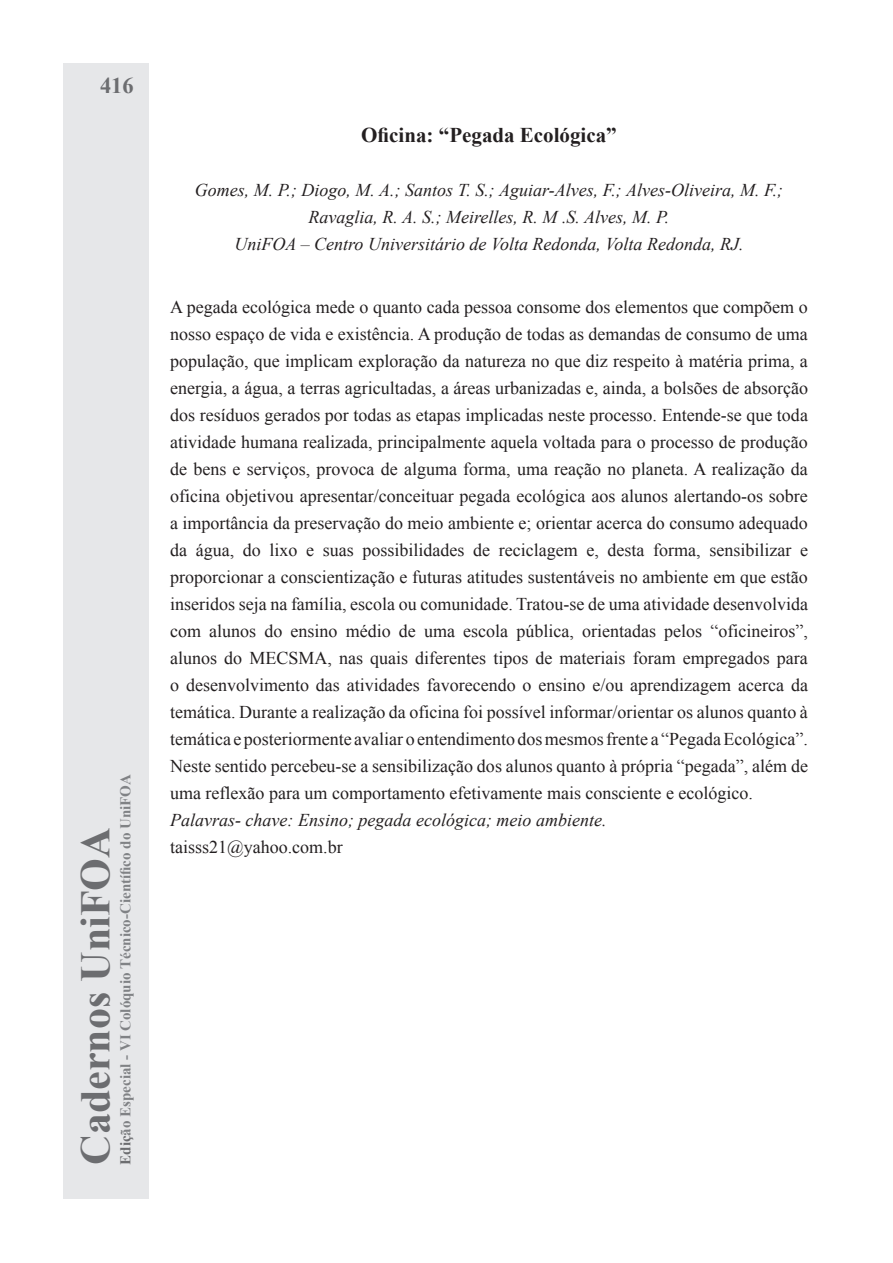
<style>
.page{position:relative;width:893px;height:1263px;background:#fff}
.page>*{position:absolute;margin:0;border:0;box-sizing:border-box;transform-origin:0 0}
.t1{font:700 42px "Times New Roman";color:#6c6d70}
.t2{font:700 22.5px "Times New Roman";color:#6c6d70}
.t3{font:700 21px "Times New Roman";color:#231f20}
.t4{font:18px/27px "Times New Roman";color:#231f20;text-align:justify}
.t5{font:italic 18px/27px "Times New Roman";color:#231f20;text-align:center}
.t6{font:700 15px "Times New Roman";color:#808285}
.s1{color:#6c6d70}
</style>
<div class="page">
<div style="left:64px;top:64px;width:85px;height:1135px;background:#e6e7e9"></div>
<p class="t2" style="left:100px;top:70px;width:35px">416</p>
<h1 class="t1" style="left:66px;top:1165px;width:339px;rotate:-90deg">Cadernos UniFOA</h1>
<p class="t6" style="left:115px;top:1165px;width:392px;rotate:-90deg"><span class="s1">Ediç</span>ão Especial - VI Colóquio Técnico-Científico do UniFOA</p>
<p class="t3" style="left:361px;top:120px;width:257px">Oficina: “Pegada Ecológica”</p>
<p class="t5" style="left:195px;top:176px;width:590px">Gomes, M. P.; Diogo, M. A.; Santos T. S.; Aguiar-Alves, F.; Alves-Oliveira, M. F.;<br>Ravaglia, R. A. S.; Meirelles, R. M .S. Alves, M. P.<br>UniFOA – Centro Universitário de Volta Redonda, Volta Redonda, RJ.</p>
<p class="t4" style="left:170px;top:293px;width:639px">A pegada ecológica mede o quanto cada pessoa consome dos elementos que compõem o nosso espaço de vida e existência. A produção de todas as demandas de consumo de uma população, que implicam exploração da natureza no que diz respeito à matéria prima, a energia, a água, a terras agricultadas, a áreas urbanizadas e, ainda, a bolsões de absorção dos resíduos gerados por todas as etapas implicadas neste processo. Entende-se que toda atividade humana realizada, principalmente aquela voltada para o processo de produção de bens e serviços, provoca de alguma forma, uma reação no planeta. A realização da oficina objetivou apresentar/conceituar pegada ecológica aos alunos alertando-os sobre a importância da preservação do meio ambiente e; orientar acerca do consumo adequado da água, do lixo e suas possibilidades de reciclagem e, desta forma, sensibilizar e proporcionar a conscientização e futuras atitudes sustentáveis no ambiente em que estão inseridos seja na família, escola ou comunidade. Tratou-se de uma atividade desenvolvida com alunos do ensino médio de uma escola pública, orientadas pelos “oficineiros”, alunos do MECSMA, nas quais diferentes tipos de materiais foram empregados para o desenvolvimento das atividades favorecendo o ensino e/ou aprendizagem acerca da temática. Durante a realização da oficina foi possível informar/orientar os alunos quanto à temática e posteriormente avaliar o entendimento dos mesmos frente a “Pegada Ecológica”.<br>Neste sentido percebeu-se a sensibilização dos alunos quanto à própria “pegada”, além de uma reflexão para um comportamento efetivamente mais consciente e ecológico.</p>
<p class="t5" style="left:170px;top:806px;width:438px">Palavras- chave: Ensino; pegada ecológica; meio ambiente.</p>
<p class="t4" style="left:170px;top:833px;width:174px">taisss21@yahoo.com.br</p>
</div>
